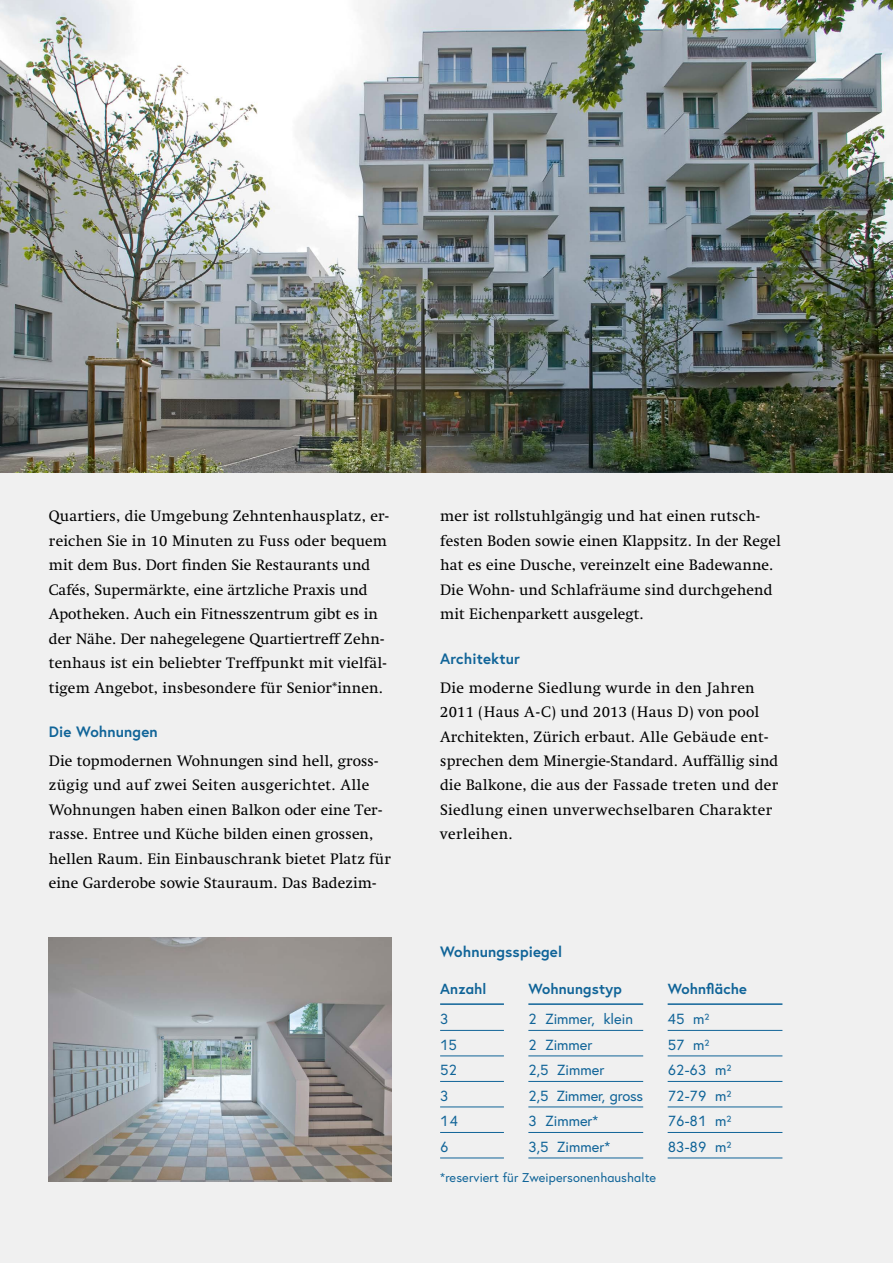
<style>
.page{position:relative;width:893px;height:1263px;background:#f0f0f0}
.page>*{position:absolute;margin:0;border:0;box-sizing:border-box;transform-origin:0 0}
.t1{font:15.45px/24.5px "Swift LT Pro";letter-spacing:.005em;color:#000}
.t2{font:700 15px "Europa";letter-spacing:.01em;color:#106498}
.t3{font:14.7px "Europa";color:#106498}
.t4{font:700 14.7px "Europa";letter-spacing:.01em;color:#106498}
.t5{font:12.75px "Europa";letter-spacing:.01em;color:#106498}
</style>
<div class="page">
<img style="left:0;top:0;width:892px;height:472px">
<img style="left:49px;top:937px;width:342px;height:245px">
<hr style="left:440px;top:1030px;width:64px;height:1px;background:#106498">
<hr style="left:528px;top:1030px;width:115px;height:1px;background:#106498">
<hr style="left:528px;top:1056px;width:115px;height:1px;background:#106498">
<hr style="left:668px;top:1056px;width:114px;height:1px;background:#106498">
<hr style="left:528px;top:1081px;width:115px;height:1px;background:#106498">
<hr style="left:668px;top:1081px;width:114px;height:1px;background:#106498">
<hr style="left:528px;top:1107px;width:115px;height:1px;background:#106498">
<hr style="left:668px;top:1107px;width:114px;height:1px;background:#106498">
<hr style="left:528px;top:1132px;width:115px;height:1px;background:#106498">
<hr style="left:668px;top:1132px;width:114px;height:1px;background:#106498">
<hr style="left:528px;top:1158px;width:115px;height:1px;background:#106498">
<hr style="left:668px;top:1158px;width:114px;height:1px;background:#106498">
<hr style="left:440px;top:1003px;width:64px;height:2px;background:#106498">
<hr style="left:528px;top:1003px;width:115px;height:2px;background:#106498">
<hr style="left:668px;top:1003px;width:114px;height:2px;background:#106498">
<hr style="left:668px;top:1030px;width:114px;height:1px;background:#106498">
<hr style="left:440px;top:1056px;width:64px;height:1px;background:#106498">
<hr style="left:440px;top:1081px;width:64px;height:1px;background:#106498">
<hr style="left:440px;top:1107px;width:64px;height:1px;background:#106498">
<hr style="left:440px;top:1132px;width:64px;height:1px;background:#106498">
<hr style="left:440px;top:1158px;width:64px;height:1px;background:#106498">
<p class="t1" style="left:49px;top:504px;width:342px">Quartiers, die Umgebung Zehntenhausplatz, er&shy;reichen Sie in 10 Minuten zu Fuss oder bequem mit dem Bus. Dort finden Sie Restaurants und Cafés, Supermärkte, eine ärtzliche Praxis und Apotheken. Auch ein Fitnesszentrum gibt es in der Nähe. Der nahegelegene Quartiertreff Zehn&shy;tenhaus ist ein beliebter Treffpunkt mit vielfäl&shy;tigem Angebot, insbesondere für Senior*innen.</p>
<p class="t2" style="left:49px;top:721px;width:110px">Die Wohnungen</p>
<p class="t1" style="left:49px;top:748px;width:344px">Die topmodernen Wohnungen sind hell, gross&shy;zügig und auf zwei Seiten ausgerichtet. Alle Wohnungen haben einen Balkon oder eine Ter&shy;rasse. Entree und Küche bilden einen grossen, hellen Raum. Ein Einbauschrank bietet Platz für eine Garderobe sowie Stauraum. Das Badezim-</p>
<p class="t1" style="left:440px;top:504px;width:342px">mer ist rollstuhlgängig und hat einen rutsch&shy;festen Boden sowie einen Klappsitz. In der Regel hat es eine Dusche, vereinzelt eine Badewanne.<br>Die Wohn- und Schlafräume sind durchgehend mit Eichenparkett ausgelegt.</p>
<p class="t2" style="left:440px;top:648px;width:81px">Architektur</p>
<p class="t1" style="left:440px;top:675px;width:340px">Die moderne Siedlung wurde in den Jahren 2011 (Haus A-C) und 2013 (Haus D) von pool Architekten, Zürich erbaut. Alle Gebäude ent&shy;sprechen dem Minergie-Standard. Auffällig sind die Balkone, die aus der Fassade treten und der Siedlung einen unverwechselbaren Charakter verleihen.</p>
<p class="t2" style="left:440px;top:941px;width:123px">Wohnungsspiegel</p>
<p class="t4" style="left:440px;top:979px;width:48px">Anzahl</p>
<p class="t4" style="left:528px;top:979px;width:95px">Wohnungstyp</p>
<p class="t4" style="left:668px;top:979px;width:81px">Wohnfläche</p>
<p class="t3" style="left:440px;top:1009px;width:10px">3</p>
<p class="t3" style="left:528px;top:1009px;width:106px">2 Zimmer, klein</p>
<p class="t3" style="left:668px;top:1009px;width:43px">45 m2</p>
<p class="t3" style="left:440px;top:1035px;width:18px">15</p>
<p class="t3" style="left:528px;top:1035px;width:66px">2 Zimmer</p>
<p class="t3" style="left:668px;top:1035px;width:43px">57 m2</p>
<p class="t3" style="left:440px;top:1060px;width:18px">52</p>
<p class="t3" style="left:528px;top:1060px;width:77px">2,5 Zimmer</p>
<p class="t3" style="left:668px;top:1060px;width:65px">62-63 m2</p>
<p class="t3" style="left:440px;top:1086px;width:10px">3</p>
<p class="t3" style="left:528px;top:1086px;width:116px">2,5 Zimmer, gross</p>
<p class="t3" style="left:668px;top:1086px;width:65px">72-79 m2</p>
<p class="t3" style="left:440px;top:1111px;width:19px">14</p>
<p class="t3" style="left:528px;top:1111px;width:71px">3 Zimmer*</p>
<p class="t3" style="left:668px;top:1111px;width:65px">76-81 m2</p>
<p class="t3" style="left:440px;top:1137px;width:10px">6</p>
<p class="t3" style="left:528px;top:1137px;width:83px">3,5 Zimmer*</p>
<p class="t3" style="left:668px;top:1137px;width:65px">83-89 m2</p>
<p class="t5" style="left:440px;top:1169px;width:218px">*reserviert für Zweipersonenhaushalte</p>
</div>
